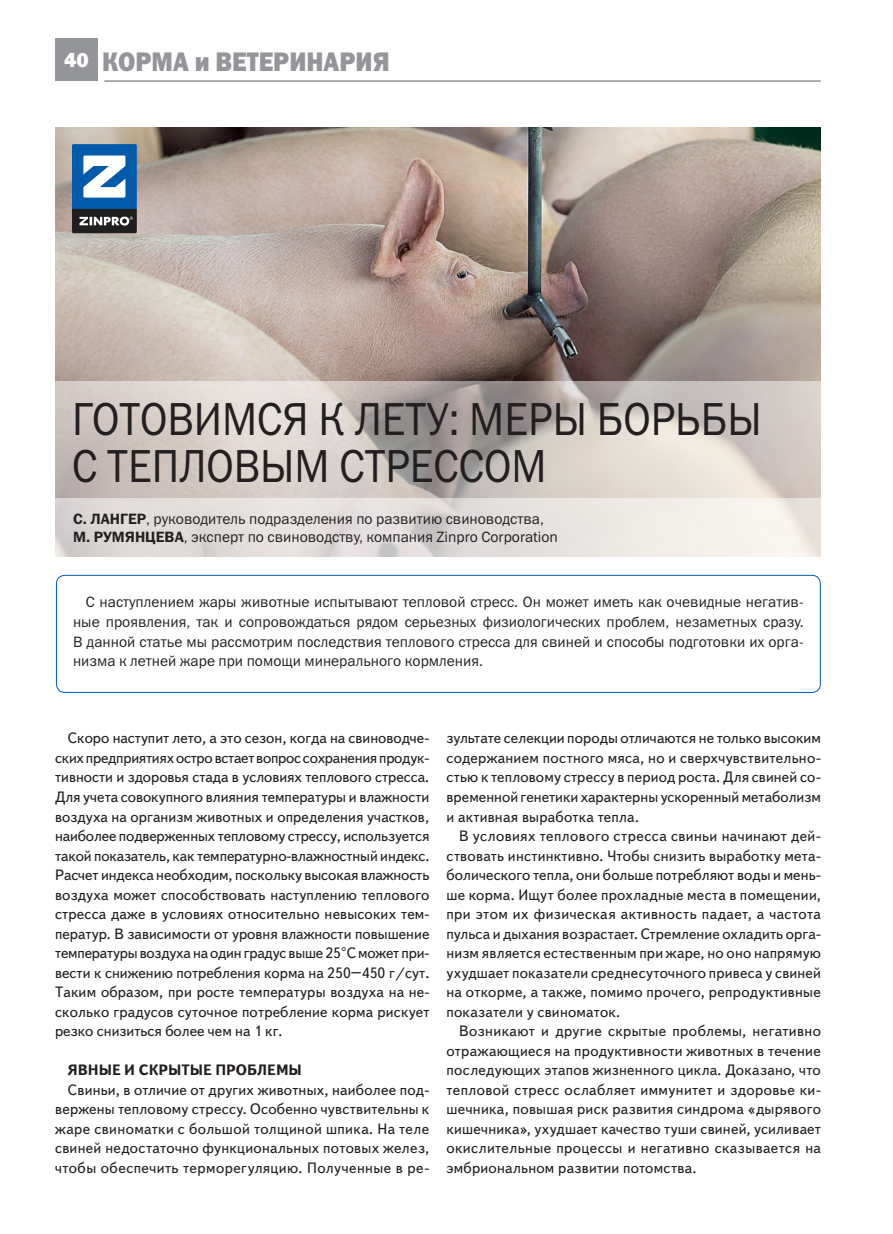
<style>
.page{position:relative;width:893px;height:1234px;background:#fff}
.page>*{position:absolute;margin:0;border:0;box-sizing:border-box;transform-origin:0 0}
.Zagolovok{font:46.5px "Franklin Gothic Book C";color:#231f20;scale:.9 1}
.Zagolovok-2{font:27px "Franklin Gothic Heavy C";color:#939598;scale:.9 1}
.t1{font:800 21px "Franklin Gothic";color:#fff}
.Osnovnoy_text-10-13{font:15px/19.5px "Text Book C";letter-spacing:.015em;color:#231f20;text-align:justify}
.Vstavka_10-13{font:15px/19.5px "Franklin Gothic Book C";color:#231f20;text-align:right}
.Autor{font:15px "Franklin Gothic Book C";color:#231f20}
.Osnovnoy_text-10-13-2{font:700 15px "Text Book C";color:#231f20}
.s1{font-family:"Franklin Gothic Demi C"}
.s2{font-size:18px}
</style>
<div class="page">
<div style="left:55px;top:38px;width:43px;height:43px;background:#939598"></div>
<hr style="left:104px;top:80px;width:717px;height:2px;background:#939598">
<img style="left:55px;top:128px;width:766px;height:253px">
<svg style="left:55px;top:381px;width:766px;height:117px"></svg>
<div style="left:56px;top:574px;width:765px;height:118px;border:1px solid #015aaa;border-radius:9px"></div>
<svg style="left:72px;top:144px;width:65px;height:89px"></svg>
<svg style="left:55px;top:498px;width:766px;height:59px;fill:#e6e0de"></svg>
<p class="t1" style="left:64px;top:46px;width:26px">40</p>
<p class="Zagolovok-2" style="left:102px;top:47px;width:321px">корма и ВЕТЕРИНАРИЯ</p>
<p class="Zagolovok" style="left:72px;top:393px;width:767px">ГОТОВИМСЯ К ЛЕТУ: МЕРЫ БОРЬБЫ</p>
<p class="Zagolovok" style="left:72px;top:439px;width:529px">С ТЕПЛОВЫМ СТРЕССОМ</p>
<p class="Autor" style="left:73px;top:510px;width:472px"><span class="s1">С. ЛАНГЕР</span>, руководитель подразделения по развитию свиноводства,</p>
<p class="Autor" style="left:73px;top:528px;width:486px"><span class="s1">М. РУМЯНЦЕВА</span>, эксперт по свиноводству, компания Zinpro Corporation</p>
<p class="Vstavka_10-13" style="left:73px;top:592px;width:732px">С наступлением жары животные испытывают тепловой стресс. Он может иметь как очевидные негатив&shy;ные проявления, так и сопровождаться рядом серьезных физиологических проблем, незаметных сразу.</p>
<p class="Vstavka_10-13" style="left:73px;top:631px;width:732px;text-align:left">В данной статье мы рассмотрим последствия теплового стресса для свиней и способы подготовки их орга&shy;низма к летней жаре при помощи минерального кормления.</p>
<p class="Osnovnoy_text-10-13" style="left:55px;top:728px;width:376px;text-indent:13px">Скоро наступит лето, а это сезон, когда на свиноводче&shy;ских предприятиях остро встает вопрос сохранения продук&shy;тивности и здоровья стада в условиях теплового стресса.<br>Для учета совокупного влияния температуры и влажности воздуха на организм животных и определения участков, наиболее подверженных тепловому стрессу, используется такой показатель, как температурно-влажностный индекс.<br>Расчет индекса необходим, поскольку высокая влажность воздуха может способствовать наступлению теплового стресса даже в условиях относительно невысоких тем&shy;ператур. В зависимости от уровня влажности повышение температуры воздуха на один градус выше 25<span class="s2">°</span>C может при&shy;вести к снижению потребления корма на 250–450 г/сут.</p>
<p class="Osnovnoy_text-10-13" style="left:55px;top:982px;width:376px">Таким образом, при росте температуры воздуха на не&shy;сколько градусов суточное потребление корма рискует резко снизиться более чем на 1 кг.</p>
<p class="Osnovnoy_text-10-13-2" style="left:68px;top:1061px;width:236px">Явные и скрытые проблемы</p>
<p class="Osnovnoy_text-10-13" style="left:55px;top:1079px;width:376px;text-indent:13px">Свиньи, в отличие от других животных, наиболее под&shy;вержены тепловому стрессу. Особенно чувствительны к жаре свиноматки с большой толщиной шпика. На теле свиней недостаточно функциональных потовых желез, чтобы обеспечить терморегуляцию. Полученные в ре-</p>
<p class="Osnovnoy_text-10-13" style="left:446px;top:728px;width:376px">зультате селекции породы отличаются не только высоким содержанием постного мяса, но и сверхчувствительно&shy;стью к тепловому стрессу в период роста. Для свиней со&shy;временной генетики характерны ускоренный метаболизм и активная выработка тепла.</p>
<p class="Osnovnoy_text-10-13" style="left:446px;top:826px;width:376px;text-indent:13px">В условиях теплового стресса свиньи начинают дей&shy;ствовать инстинктивно. Чтобы снизить выработку мета&shy;болического тепла, они больше потребляют воды и мень&shy;ше корма. Ищут более прохладные места в помещении, при этом их физическая активность падает, а частота пульса и дыхания возрастает. Стремление охладить орга&shy;низм является естественным при жаре, но оно напрямую ухудшает показатели среднесуточного привеса у свиней на откорме, а также, помимо прочего, репродуктивные показатели у свиноматок.</p>
<p class="Osnovnoy_text-10-13" style="left:446px;top:1021px;width:376px;text-indent:13px">Возникают и другие скрытые проблемы, негативно отражающиеся на продуктивности животных в течение последующих этапов жизненного цикла. Доказано, что тепловой стресс ослабляет иммунитет и здоровье ки&shy;шечника, повышая риск развития синдрома «дырявого кишечника», ухудшает качество туши свиней, усиливает окислительные процессы и негативно сказывается на эмбриональном развитии потомства.</p>
</div>
